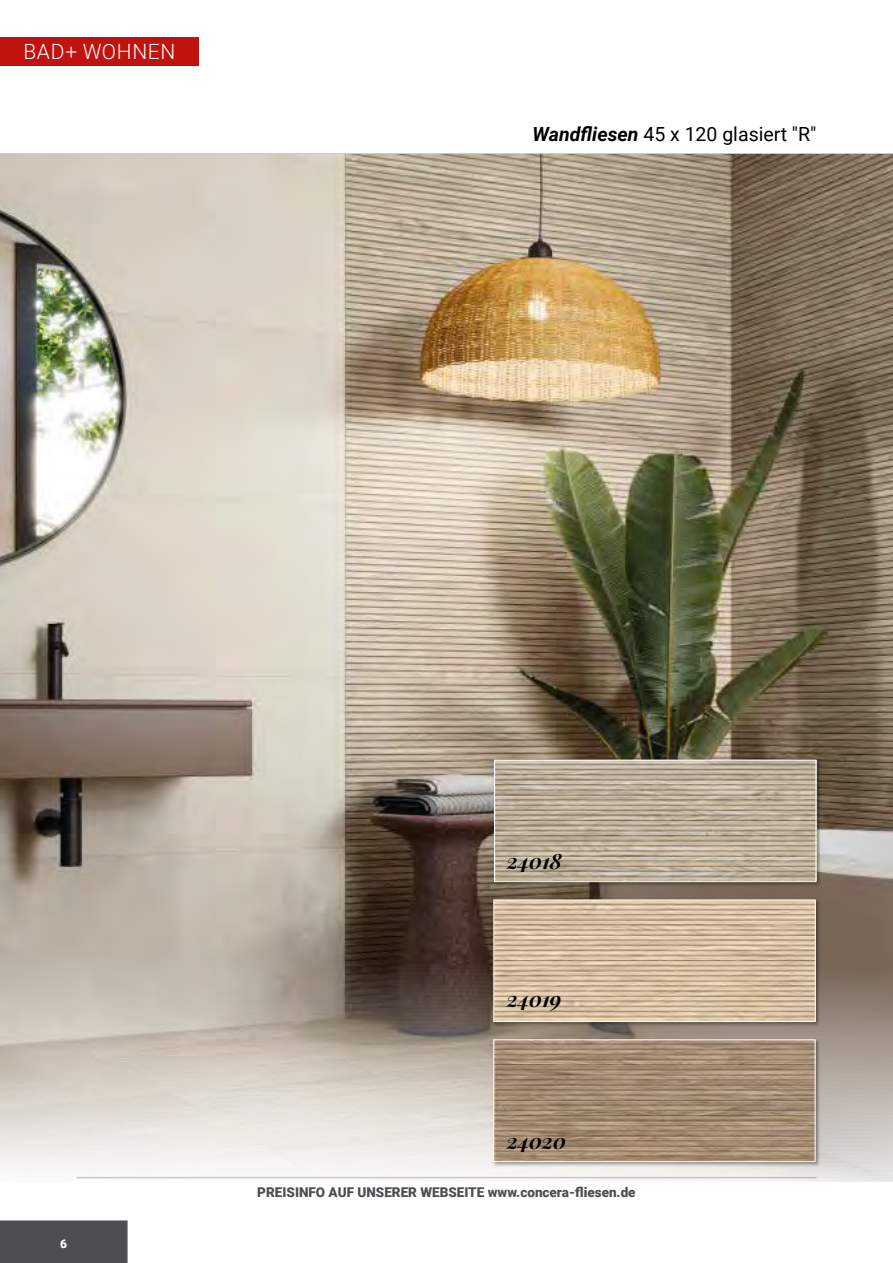
<style>
.page{position:relative;width:893px;height:1263px;background:#fff}
.page>*{position:absolute;margin:0;border:0;box-sizing:border-box;transform-origin:0 0}
.t1{font:italic 700 21px "Playfair Display";letter-spacing:-.005em;color:#000}
.t2{font:300 21px "Roboto";letter-spacing:.035em;color:#fff}
.t3{font:19.5px "Roboto";color:#000}
.t4{font:900 13.5px "Roboto";color:#4c4f51}
.t5{font:900 12px "Roboto";color:#fff}
.s1{font-weight:700;font-style:italic}
</style>
<div class="page">
<img style="left:0;top:155px;width:893px;height:1026px">
<div style="left:492px;top:1038px;width:329px;height:129px;background:#000;opacity:.4"></div>
<img style="left:495px;top:1041px;width:319px;height:119px">
<div style="left:493px;top:1039px;width:323px;height:123px;border:1px solid #fff"></div>
<div style="left:492px;top:898px;width:329px;height:129px;background:#000;opacity:.4"></div>
<img style="left:495px;top:901px;width:319px;height:119px">
<div style="left:493px;top:899px;width:323px;height:123px;border:1px solid #fff"></div>
<div style="left:493px;top:759px;width:328px;height:128px;background:#000;opacity:.4"></div>
<img style="left:496px;top:762px;width:318px;height:118px">
<div style="left:494px;top:760px;width:322px;height:122px;border:1px solid #fff"></div>
<div style="left:0;top:37px;width:199px;height:29px;background:#c1130d"></div>
<div style="left:0;top:1220px;width:128px;height:43px;background:#4c4f51"></div>
<h1 class="t2" style="left:23px;top:37px;width:154px">BAD+ WOHNEN</h1>
<h2 class="t3" style="left:533px;top:120px;width:285px"><span class="s1">Wandfliesen</span> 45 x 120 glasiert "R"</h2>
<p class="t5" style="left:60px;top:1235px;width:8px">6</p>
<h1 class="t1" style="left:507px;top:846px;width:56px">24018</h1>
<h1 class="t1" style="left:507px;top:985px;width:56px">24019</h1>
<h1 class="t1" style="left:507px;top:1127px;width:61px">24020</h1>
<p class="t4" style="left:257px;top:1183px;width:380px">PREISINFO AUF UNSERER WEBSEITE www.concera-fliesen.de</p>
</div>
